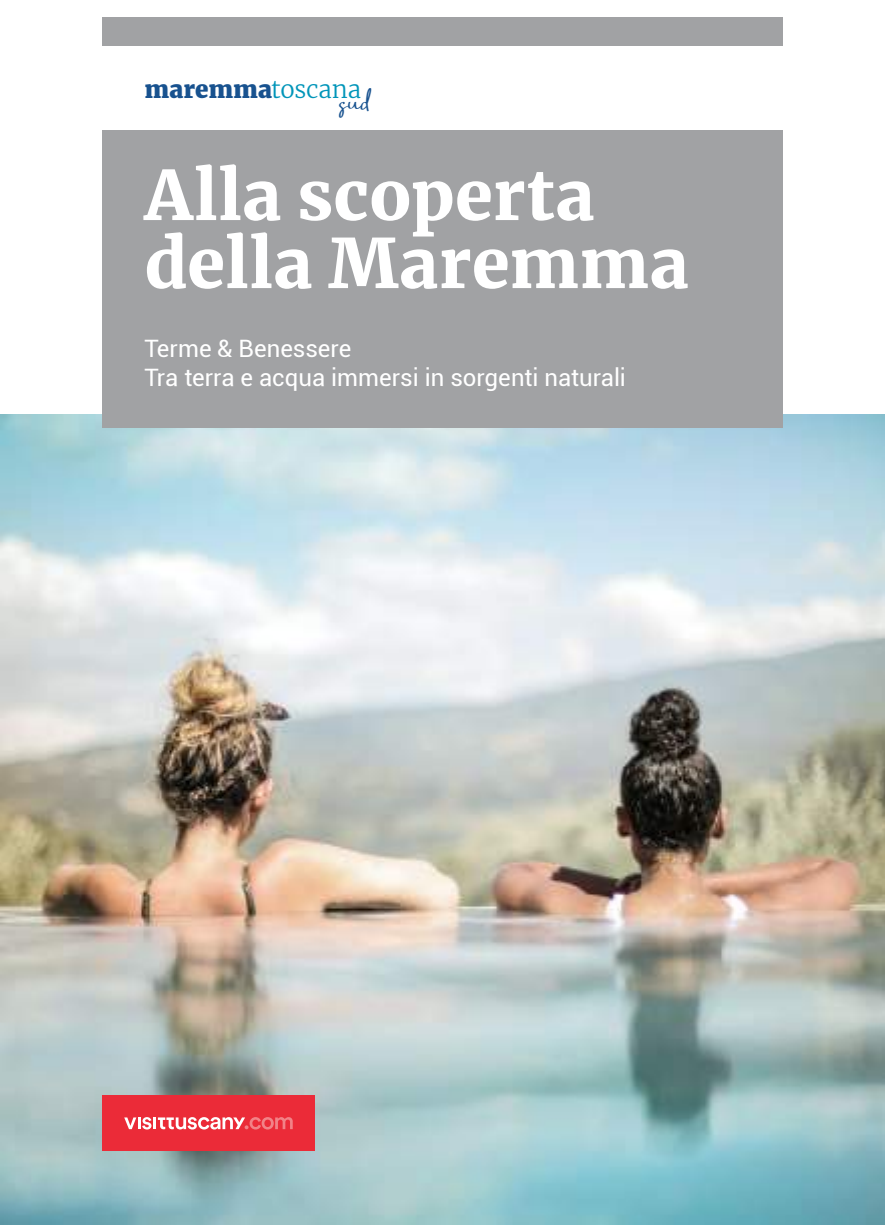
<style>
.page{position:relative;width:885px;height:1225px;background:#fff}
.page>*{position:absolute;margin:0;border:0;box-sizing:border-box;transform-origin:0 0}
.t1{font:900 68px/68px "Merriweather";letter-spacing:.005em;color:#fff}
.t2{font:24px/28.8px "Roboto";letter-spacing:-.005em;color:#fff}
.t3{font:800 24px "Merriweather";letter-spacing:-.005em;color:#18528f}
.t4{font:24px "Ravenna";color:#18528f}
.s1{font-weight:300;color:#0095b9}
</style>
<div class="page">
<img style="left:0;top:414px;width:884px;height:811px">
<div style="left:102px;top:17px;width:680px;height:28px;background:#a1a2a4"></div>
<div style="left:102px;top:1095px;width:213px;height:56px;background:#eb2b38"></div>
<svg style="left:124px;top:1117px;width:169px;height:12px"></svg>
<div style="left:102px;top:130px;width:680px;height:298px;background:#a1a2a4"></div>
<p class="t3" style="left:145px;top:75px;width:218px">maremma<span class="s1">toscana</span></p>
<p class="t4" style="left:339px;top:90px;width:32px">sud</p>
<h1 class="t1" style="left:145px;top:159px;width:545px">Alla scoperta della Maremma</h1>
<p class="t2" style="left:145px;top:333px;width:483px">Terme &amp; Benessere<br>Tra terra e acqua immersi in sorgenti naturali</p>
</div>
